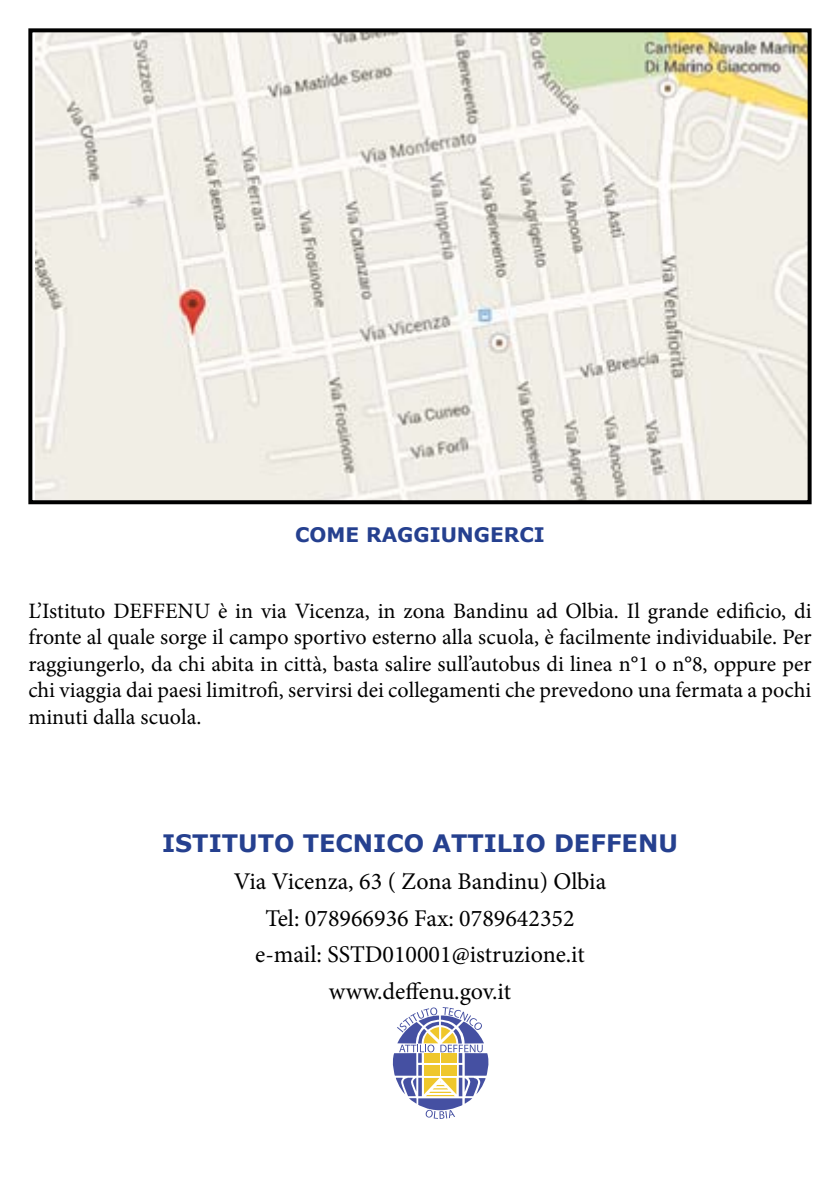
<style>
.page{position:relative;width:840px;height:1191px;background:#fff}
.page>*{position:absolute;margin:0;border:0;box-sizing:border-box;transform-origin:0 0}
.t1{font:24px/36.8px "Minion Pro";color:#000;text-align:center}
.t2{font:700 24px "Verdana";color:#25408f}
.t3{font:22px/26.4px "Minion Pro";color:#000;text-align:justify}
.t4{font:700 20px "Verdana";color:#25408f}
</style>
<div class="page">
<img style="left:35px;top:33px;width:771px;height:466px">
<div style="left:28px;top:28px;width:783px;height:476px;border:4px solid #000"></div>
<svg style="left:392px;top:1007px;width:97px;height:112px"></svg>
<p class="t4" style="left:295px;top:520px;width:251px">COME RAGGIUNGERCI</p>
<p class="t3" style="left:28px;top:598px;width:784px">L’Istituto DEFFENU è in via Vicenza, in zona Bandinu ad Olbia. Il grande edificio, di fronte al quale sorge il campo sportivo esterno alla scuola, è facilmente individuabile. Per raggiungerlo, da chi abita in città, basta salire sull’autobus di linea n°1 o n°8, oppure per chi viaggia dai paesi limitrofi, servirsi dei collegamenti che prevedono una fermata a pochi minuti dalla scuola.</p>
<p class="t2" style="left:162px;top:826px;width:517px">ISTITUTO TECNICO ATTILIO DEFFENU</p>
<p class="t1" style="left:233px;top:863px;width:374px">Via Vicenza, 63 ( Zona Bandinu) Olbia<br>Tel: 078966936 Fax: 0789642352 e-mail: SSTD010001@istruzione.it www.deffenu.gov.it</p>
</div>
